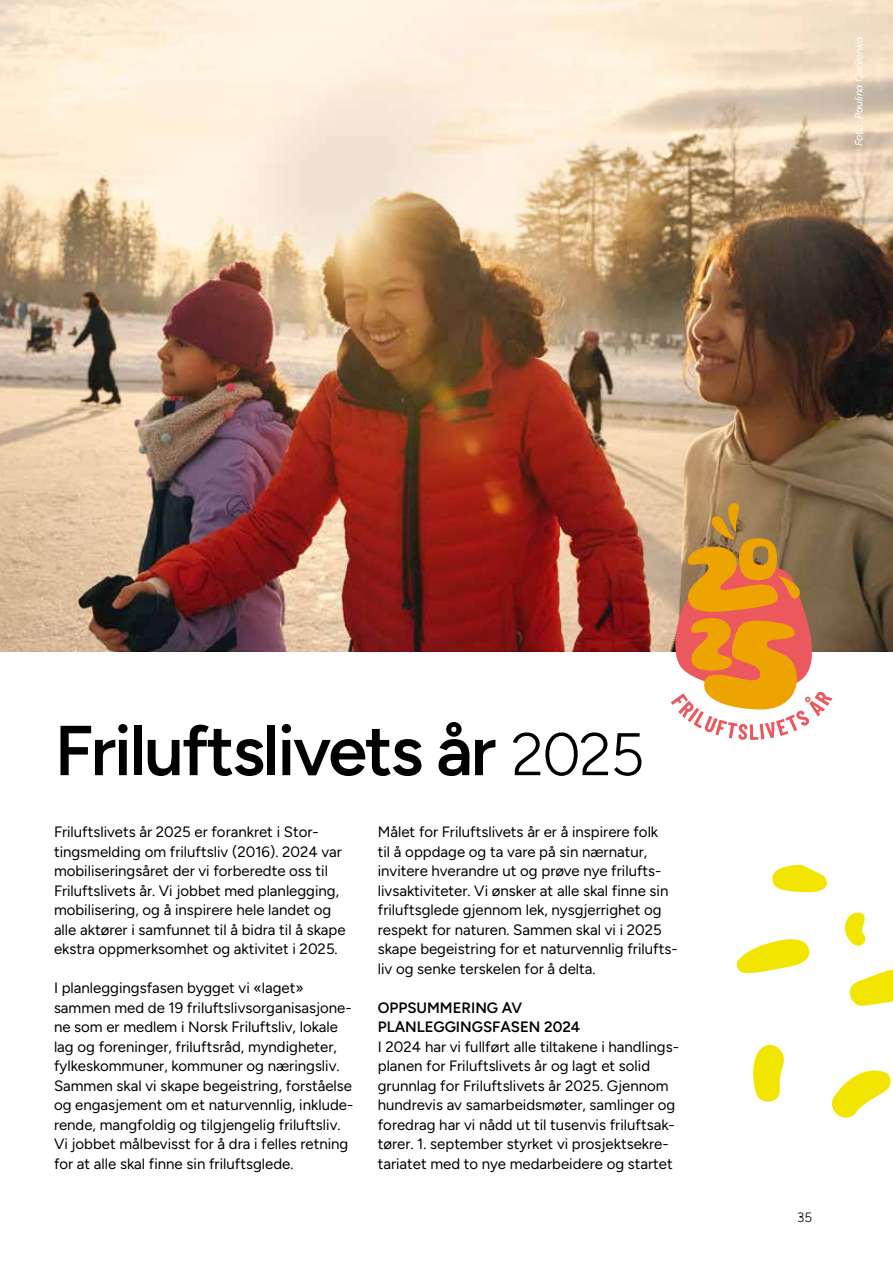
<style>
.page{position:relative;width:893px;height:1263px;background:#fff}
.page>*{position:absolute;margin:0;border:0;box-sizing:border-box;transform-origin:0 0}
.t1{font:300 70.5px "Figtree";letter-spacing:-.03em;color:#000}
.t2{font:300 15px/19.5px "Figtree";color:#000}
.t3{font:300 13.5px "Figtree";color:#000}
.t4{font:italic 300 10.5px "Figtree";color:#fff}
.s1{font-size:60px}
</style>
<div class="page">
<img style="left:0;top:0;width:893px;height:651px">
<svg style="left:845px;top:912px;width:21px;height:34px"></svg>
<svg style="left:772px;top:864px;width:55px;height:29px"></svg>
<svg style="left:849px;top:969px;width:44px;height:37px"></svg>
<svg style="left:736px;top:939px;width:74px;height:35px"></svg>
<svg style="left:832px;top:1070px;width:59px;height:48px"></svg>
<svg style="left:753px;top:1044px;width:31px;height:58px"></svg>
<svg style="left:667px;top:502px;width:165px;height:238px"></svg>
<p class="t4" style="left:853px;top:146px;width:111px;rotate:-90deg">Foto: Paulina Cervenka</p>
<h1 class="t1" style="left:55px;top:711px;width:591px">Friluftslivets år <span class="s1">2025</span></h1>
<p class="t2" style="left:54px;top:822px;width:293px">Friluftslivets år 2025 er forankret i Stor&shy;tingsmelding om friluftsliv (2016). 2024 var mobiliseringsåret der vi forberedte oss til Friluftslivets år. Vi jobbet med planlegging, mobilisering, og å inspirere hele landet og alle aktører i samfunnet til å bidra til å skape ekstra oppmerksomhet og aktivitet i 2025.</p>
<p class="t2" style="left:54px;top:978px;width:301px">I planleggingsfasen bygget vi «laget» sammen med de 19 friluftslivsorganisasjone&shy;ne som er medlem i Norsk Friluftsliv, lokale lag og foreninger, friluftsråd, myndigheter, fylkeskommuner, kommuner og næringsliv.<br>Sammen skal vi skape begeistring, forståelse og engasjement om et naturvennlig, inklude&shy;rende, mangfoldig og tilgjengelig friluftsliv.<br>Vi jobbet målbevisst for å dra i felles retning for at alle skal finne sin friluftsglede.</p>
<p class="t2" style="left:378px;top:822px;width:301px">Målet for Friluftslivets år er å inspirere folk<br>til å oppdage og ta vare på sin nærnatur, invitere hverandre ut og prøve nye frilufts&shy;livsaktiviteter. Vi ønsker at alle skal finne sin friluftsglede gjennom lek, nysgjerrighet og respekt for naturen. Sammen skal vi i 2025 skape begeistring for et naturvennlig frilufts&shy;liv og senke terskelen for å delta.</p>
<p class="t2" style="left:378px;top:998px;width:303px">OPPSUMMERING AV PLANLEGGINGSFASEN 2024<br>I 2024 har vi fullført alle tiltakene i handlings&shy;planen for Friluftslivets år og lagt et solid grunnlag for Friluftslivets år 2025. Gjennom hundrevis av samarbeidsmøter, samlinger og foredrag har vi nådd ut til tusenvis friluftsak&shy;tører. 1. september styrket vi prosjektsekre&shy;tariatet med to nye medarbeidere og startet</p>
<p class="t3" style="left:797px;top:1209px;width:16px">35</p>
</div>
